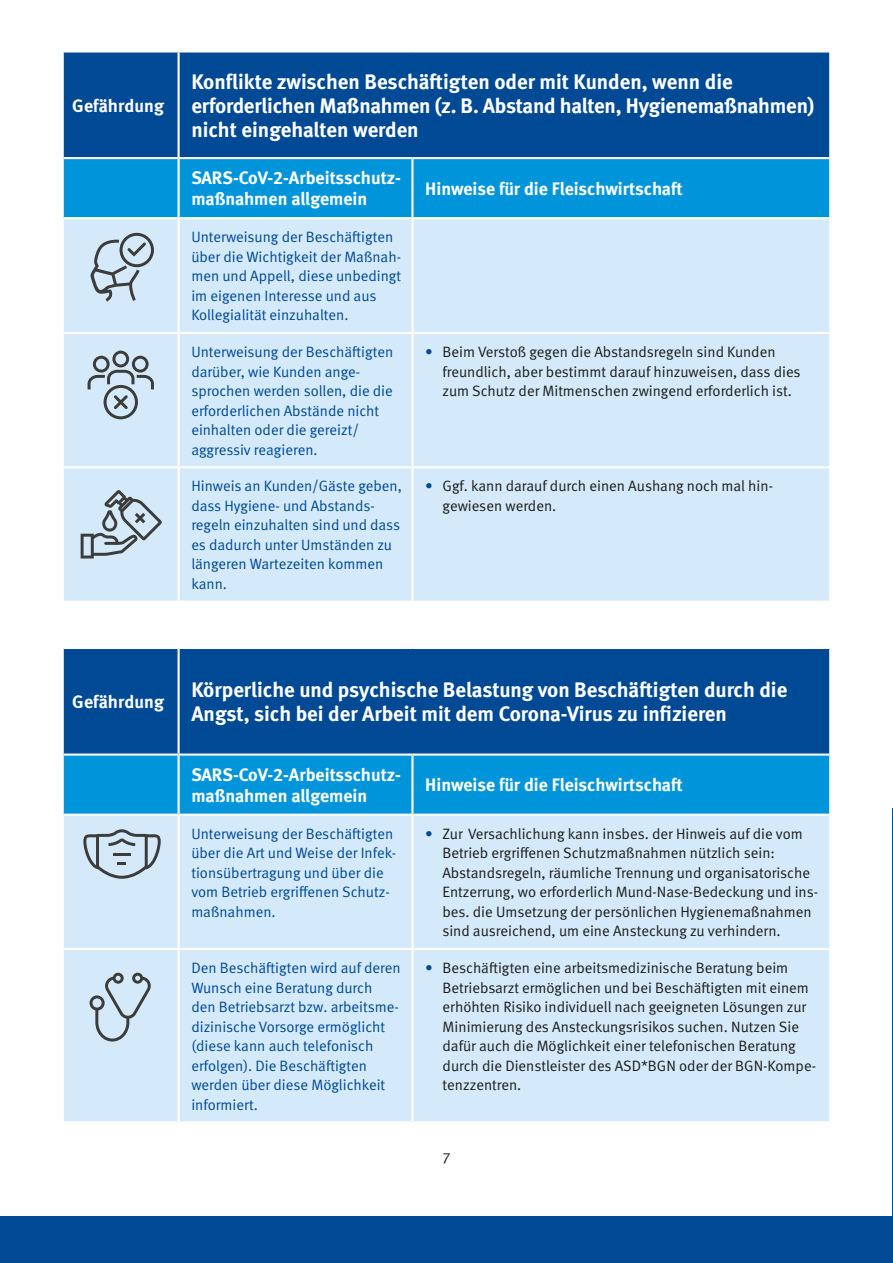
<style>
.page{position:relative;width:893px;height:1263px;background:#fff}
.page>*{position:absolute;margin:0;border:0;box-sizing:border-box;transform-origin:0 0}
.Tabelle_fett_weiß{font:700 21px/24px "DGUV Meta";letter-spacing:-.005em;color:#fff}
.Tabelle_regular{font:700 18px/21px "DGUV Meta";color:#fff}
.Tabelle_fett_weiß-2{font:700 18px "DGUV Meta";letter-spacing:.01em;color:#fff}
.Tabelle_regular-2{font:15px/19.5px "DGUV Meta";color:#1d1d1b}
.Tabelle_regular-3{font:15px/19.5px "DGUV Meta";color:#004994}
.s1{color:#004994}
</style>
<div class="page">
<div style="left:0;top:1216px;width:893px;height:47px;background:#004994"></div>
<div style="left:64px;top:649px;width:765px;height:104px;background:#004994"></div>
<div style="left:64px;top:756px;width:765px;height:58px;background:#0095db"></div>
<div style="left:64px;top:816px;width:765px;height:305px;background:#d4eafa"></div>
<hr style="left:178px;top:649px;width:2px;height:104px;background:#fff">
<hr style="left:178px;top:756px;width:2px;height:58px;background:#fff">
<hr style="left:411px;top:756px;width:3px;height:58px;background:#fff">
<hr style="left:178px;top:816px;width:2px;height:132px;background:#fff">
<hr style="left:411px;top:816px;width:3px;height:132px;background:#fff">
<hr style="left:64px;top:948px;width:115px;height:2px;background:#fff">
<hr style="left:179px;top:948px;width:233px;height:2px;background:#fff">
<hr style="left:178px;top:950px;width:2px;height:171px;background:#fff">
<hr style="left:412px;top:948px;width:417px;height:2px;background:#fff">
<hr style="left:411px;top:950px;width:3px;height:171px;background:#fff">
<hr style="left:892px;top:808px;width:1px;height:455px;background:#004994">
<svg style="left:90px;top:973px;width:61px;height:68px;background:#b8cad7"></svg>
<svg style="left:83px;top:829px;width:78px;height:50px;background:#afc0cc"></svg>
<div style="left:64px;top:53px;width:765px;height:104px;background:#004994"></div>
<div style="left:64px;top:159px;width:765px;height:58px;background:#0095db"></div>
<div style="left:64px;top:219px;width:765px;height:382px;background:#d4eafa"></div>
<hr style="left:178px;top:53px;width:2px;height:104px;background:#fff">
<hr style="left:178px;top:159px;width:2px;height:58px;background:#fff">
<hr style="left:411px;top:159px;width:3px;height:58px;background:#fff">
<hr style="left:178px;top:219px;width:2px;height:113px;background:#fff">
<hr style="left:411px;top:219px;width:3px;height:113px;background:#fff">
<hr style="left:64px;top:332px;width:115px;height:2px;background:#fff">
<hr style="left:179px;top:332px;width:233px;height:2px;background:#fff">
<hr style="left:178px;top:334px;width:2px;height:132px;background:#fff">
<hr style="left:412px;top:332px;width:417px;height:2px;background:#fff">
<hr style="left:411px;top:334px;width:3px;height:132px;background:#fff">
<hr style="left:64px;top:466px;width:115px;height:2px;background:#fff">
<hr style="left:179px;top:466px;width:233px;height:2px;background:#fff">
<hr style="left:178px;top:468px;width:2px;height:133px;background:#fff">
<hr style="left:412px;top:466px;width:417px;height:2px;background:#fff">
<hr style="left:411px;top:468px;width:3px;height:133px;background:#fff">
<svg style="left:81px;top:490px;width:81px;height:68px;background:#b1c2ce"></svg>
<svg style="left:88px;top:351px;width:66px;height:68px;background:#b0c1cd"></svg>
<svg style="left:90px;top:233px;width:64px;height:69px;background:#b3c4d0"></svg>
<p class="Tabelle_fett_weiß-2" style="left:72px;top:95px;width:93px">Gefährdung</p>
<p class="Tabelle_fett_weiß" style="left:191px;top:70px;width:625px">Konflikte zwischen Beschäftigten oder mit Kunden, wenn die erforderlichen Maßnahmen (z. B. Abstand halten, Hygienemaßnahmen) nicht eingehalten werden</p>
<p class="Tabelle_regular" style="left:191px;top:168px;width:211px">SARS-CoV-2-Arbeitsschutz&shy;maßnahmen allgemein</p>
<p class="Tabelle_regular" style="left:425px;top:179px;width:259px">Hinweise für die Fleischwirtschaft</p>
<p class="Tabelle_regular-3" style="left:191px;top:228px;width:211px">Unterweisung der Beschäftigten über die Wichtigkeit der Maßnah&shy;men und Appell, diese unbedingt im eigenen Interesse und aus<br>Kollegialität einzuhalten.</p>
<p class="Tabelle_regular-3" style="left:191px;top:342px;width:203px">Unterweisung der Beschäftigten darüber, wie Kunden ange&shy;sprochen werden sollen, die die erforderlichen Abstände nicht einhalten oder die gereizt/ aggressiv reagieren.</p>
<p class="Tabelle_regular-2" style="left:443px;top:342px;width:360px;text-indent:-17px"><span class="s1">•</span> Beim Verstoß gegen die Abstandsregeln sind Kunden freundlich, aber bestimmt darauf hinzuweisen, dass dies zum Schutz der Mitmenschen zwingend erforderlich ist.</p>
<p class="Tabelle_regular-3" style="left:191px;top:477px;width:212px">Hinweis an Kunden/Gäste geben, dass Hygiene- und Abstands&shy;regeln einzuhalten sind und dass es dadurch unter Umständen zu längeren Wartezeiten kommen kann.</p>
<p class="Tabelle_regular-2" style="left:443px;top:477px;width:332px;text-indent:-17px"><span class="s1">•</span> Ggf. kann darauf durch einen Aushang noch mal hin&shy;gewiesen werden.</p>
<p class="Tabelle_fett_weiß-2" style="left:72px;top:691px;width:93px">Gefährdung</p>
<p class="Tabelle_fett_weiß" style="left:191px;top:679px;width:597px">Körperliche und psychische Belastung von Beschäftigten durch die<br>Angst, sich bei der Arbeit mit dem Corona-Virus zu infizieren</p>
<p class="Tabelle_regular" style="left:191px;top:765px;width:211px">SARS-CoV-2-Arbeitsschutz&shy;maßnahmen allgemein</p>
<p class="Tabelle_regular" style="left:425px;top:775px;width:259px">Hinweise für die Fleischwirtschaft</p>
<p class="Tabelle_regular-3" style="left:191px;top:824px;width:206px">Unterweisung der Beschäftigten über die Art und Weise der Infek&shy;tionsübertragung und über die vom Betrieb ergriffenen Schutz&shy;maßnahmen.</p>
<p class="Tabelle_regular-2" style="left:442px;top:824px;width:377px;text-indent:-17px"><span class="s1">•</span> Zur Versachlichung kann insbes. der Hinweis auf die vom Betrieb ergriffenen Schutzmaßnahmen nützlich sein:<br>Abstandsregeln, räumliche Trennung und organisatorische Entzerrung, wo erforderlich Mund-Nase-Bedeckung und ins&shy;bes. die Umsetzung der persönlichen Hygienemaßnahmen sind ausreichend, um eine Ansteckung zu verhindern.</p>
<p class="Tabelle_regular-3" style="left:191px;top:958px;width:211px">Den Beschäftigten wird auf deren<br>Wunsch eine Beratung durch<br>den Betriebsarzt bzw. arbeitsme&shy;dizinische Vorsorge ermöglicht (diese kann auch telefonisch erfolgen). Die Beschäftigten werden über diese Möglichkeit informiert.</p>
<p class="Tabelle_regular-2" style="left:443px;top:958px;width:375px;text-indent:-17px"><span class="s1">•</span> Beschäftigten eine arbeitsmedizinische Beratung beim Betriebsarzt ermöglichen und bei Beschäftigten mit einem erhöhten Risiko individuell nach geeigneten Lösungen zur Minimierung des Ansteckungsrisikos suchen. Nutzen Sie dafür auch die Möglichkeit einer telefonischen Beratung durch die Dienstleister des ASD*BGN oder der BGN-Kompe&shy;tenzzentren.</p>
<p class="Tabelle_regular-2" style="left:443px;top:1149px;width:9px">7</p>
</div>
